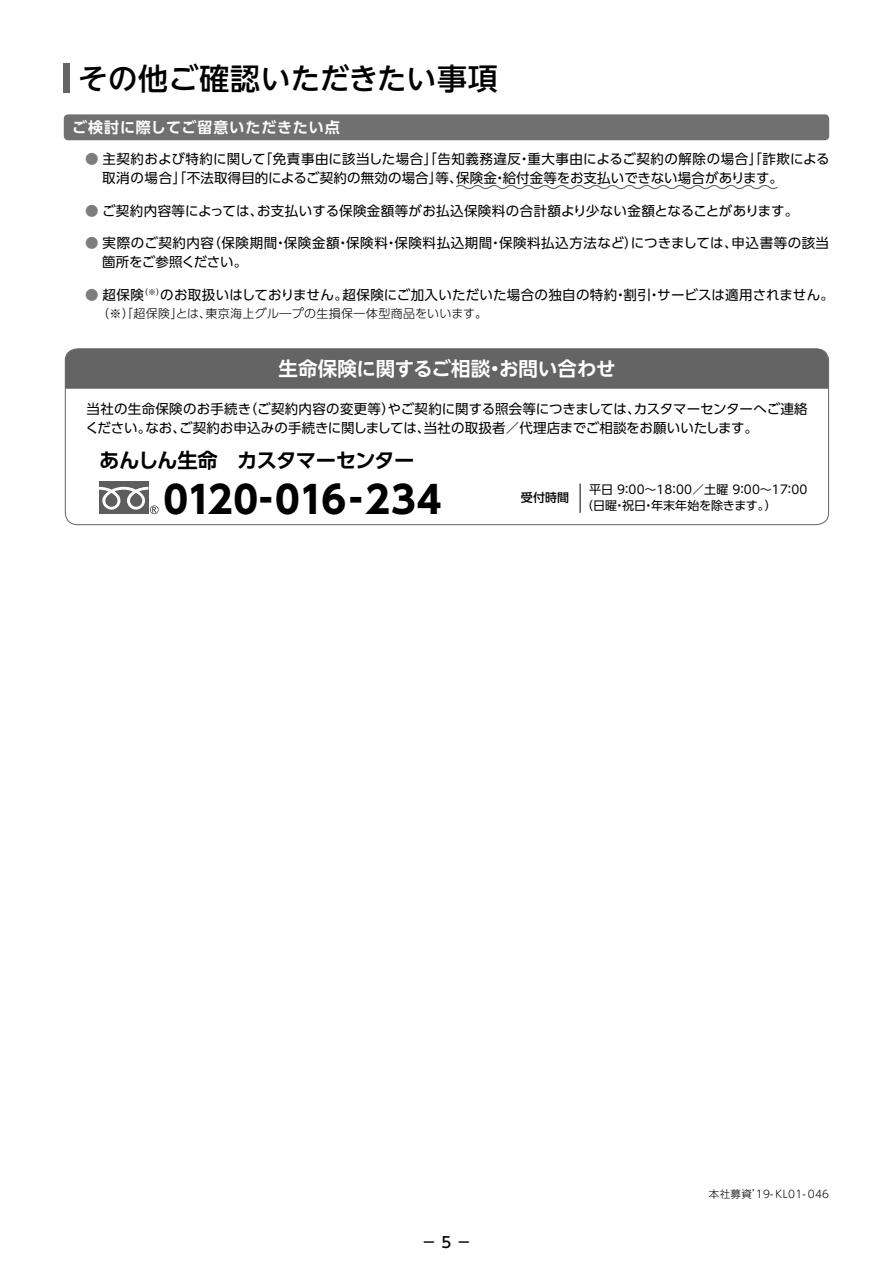
<style>
.page{position:relative;width:893px;height:1263px;background:#fff}
.page>*{position:absolute;margin:0;border:0;box-sizing:border-box;transform-origin:0 0}
.t1{font:700 37.5px "UD Shin Go Pro";letter-spacing:-.01em;color:#000}
.t2{font:500 30px "UD Shin Go NT Pro";letter-spacing:.005em;color:#000}
.t3{font:700 20.4px "UD Shin Go Pro De";letter-spacing:-.04em;color:#000}
.t4{font:700 19.5px "UD Shin Go NT Pro De";letter-spacing:-.005em;color:#fff}
.t5{font:700 15px "UD Shin Go Pro De";letter-spacing:.06em;color:#fff}
.t6{font:500 15px "UD Shin Go Pro";color:#000}
.t7{font:13.5px/19.5px "UD Shin Go Pro";letter-spacing:.01em;color:#000}
.t8{font:13.5px/19.5px "UD Shin Go Pro";letter-spacing:.04em;color:#000}
.t9{font:12px/16.5px "UD Shin Go Pro";letter-spacing:.01em;color:#000}
.t10{font:300 12px "UD Shin Go Pro";letter-spacing:.03em;color:#000}
.t11{font:500 12px "UD Shin Go Pro";color:#000}
.t12{font:300 10.5px "UD Shin Go Pro";letter-spacing:.03em;color:#000}
.s1{color:#7d7d7d}
</style>
<div class="page">
<svg style="left:456px;top:185px;width:322px;height:4px"></svg>
<div style="left:64px;top:64px;width:6px;height:29px;background:#646464"></div>
<div style="left:64px;top:114px;width:765px;height:26px;background:#707070;border-radius:4px"></div>
<div style="left:65px;top:348px;width:764px;height:177px;border:1px solid #646464;border-radius:12px"></div>
<div style="left:65px;top:349px;width:764px;height:40px;background:#646464"></div>
<div style="left:99px;top:482px;width:49px;height:32px;background:#5d5d5d"></div>
<svg style="left:99px;top:487px;width:60px;height:27px"></svg>
<hr style="left:580px;top:483px;width:1px;height:30px;background:#000">
<h2 class="t2" style="left:78px;top:54px;width:421px">その他ご確認いただきたい事項</h2>
<p class="t5" style="left:72px;top:115px;width:269px">ご検討に際してご留意いただきたい点</p>
<p class="t7" style="left:102px;top:148px;width:729px;text-indent:-17px"><span class="s1">●</span> 主契約および特約に関して「免責事由に該当した場合」「告知義務違反・重大事由によるご契約の解除の場合」「詐欺による取消の場合」「不法取得目的によるご契約の無効の場合」等、保険金・給付金等をお支払いできない場合があります。</p>
<p class="t7" style="left:85px;top:200px;width:715px"><span class="s1">●</span> ご契約内容等によっては、お支払いする保険金額等がお払込保険料の合計額より少ない金額となることがあります。</p>
<p class="t8" style="left:102px;top:232px;width:728px;text-indent:-17px"><span class="s1">●</span> 実際のご契約内容（保険期間・保険金額・保険料・保険料払込期間・保険料払込方法など）につきましては、申込書等の該当箇所をご参照ください。</p>
<p class="t7" style="left:85px;top:284px;width:750px"><span class="s1">●</span> 超保険<sup>（※）</sup>のお取扱いはしておりません。超保険にご加入いただいた場合の独自の特約・割引・サービスは適用されません。</p>
<p class="t10" style="left:97px;top:304px;width:391px">（※）「超保険」とは、東京海上グル―プの生損保一体型商品をいいます。</p>
<h3 class="t4" style="left:278px;top:353px;width:339px">生命保険に関するご相談・お問い合わせ</h3>
<p class="t7" style="left:85px;top:398px;width:724px">当社の生命保険のお手続き（ご契約内容の変更等）やご契約に関する照会等につきましては、カスタマーセンターへご連絡ください。なお、ご契約お申込みの手続きに関しましては、当社の取扱者／代理店までご相談をお願いいたします。</p>
<h3 class="t3" style="left:99px;top:444px;width:317px">あんしん生命　カスタマーセンター</h3>
<h1 class="t1" style="left:163px;top:469px;width:280px">0120-016-234</h1>
<p class="t9" style="left:581px;top:480px;width:228px;text-indent:8px">平日 9：00～18：00／土曜 9：00～17：00（日曜・祝日・年末年始を除きます。）</p>
<p class="t11" style="left:521px;top:488px;width:50px">受付時間</p>
<p class="t6" style="left:422px;top:1230px;width:51px">－ 5 －</p>
<p class="t12" style="left:709px;top:1185px;width:122px">本社募資’19- KL01- 046</p>
</div>
